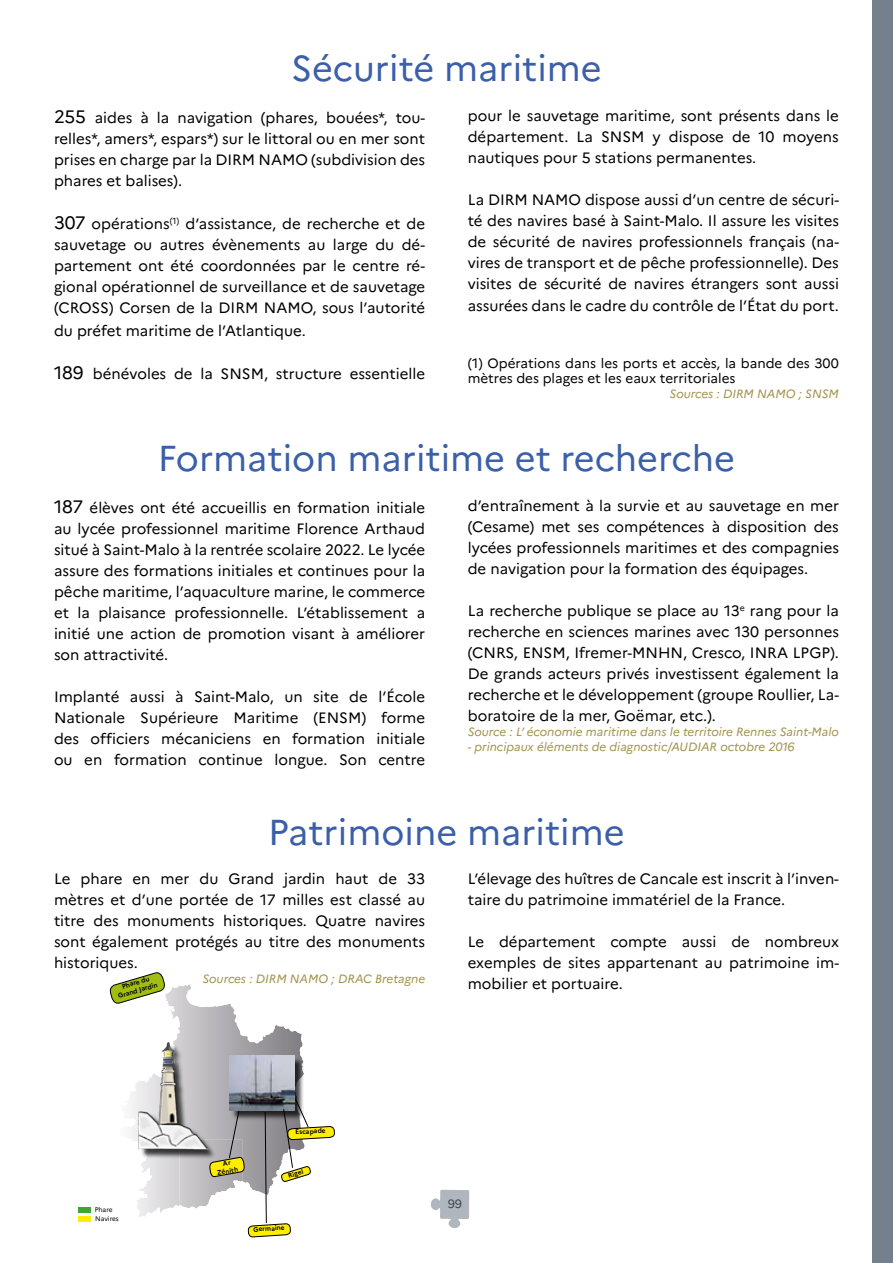
<style>
.page{position:relative;width:893px;height:1263px;background:#fff}
.page>*{position:absolute;margin:0;border:0;box-sizing:border-box;transform-origin:0 0}
.t1{font:36px "Marianne";color:#3b5fa9}
.t2{font:15px/21px "Marianne";color:#000;text-align:justify}
.t3{font:13.5px/15px "Marianne";color:#000}
.t4{font:italic 12px "Marianne";color:#a3934c}
.t5{font:12px "Marianne";color:#000}
.t6{font:700 6.6px/7.9px "Marianne";color:#000;text-align:center}
.t7{font:6.6px/9px "Marianne";color:#000}
.s1{font-size:18px}
</style>
<div class="page">
<svg style="left:431px;top:1189px;width:39px;height:40px"></svg>
<div style="left:872px;top:0;width:21px;height:1263px;background:#75808e"></div>
<svg style="left:109px;top:972px;width:226px;height:266px"></svg>
<div style="left:78px;top:1207px;width:13px;height:5px;background:#3fa535"></div>
<div style="left:78px;top:1216px;width:13px;height:5px;background:#ffed00"></div>
<h1 class="t1" style="left:291px;top:46px;width:312px">Sécurité maritime</h1>
<p class="t2" style="left:54px;top:107px;width:373px"><span class="s1">255</span> aides à la navigation (phares, bouées*, tou&shy;relles*, amers*, espars*) sur le littoral ou en mer sont prises en charge par la DIRM NAMO (subdivision des phares et balises).</p>
<p class="t2" style="left:54px;top:213px;width:373px"><span class="s1">307</span> opérations<sup>(1)</sup> d’assistance, de recherche et de sauvetage ou autres évènements au large du dé&shy;partement ont été coordonnées par le centre ré&shy;gional opérationnel de surveillance et de sauvetage (CROSS) Corsen de la DIRM NAMO, sous l’autorité</p>
<p class="t2" style="left:54px;top:320px;width:253px">du préfet maritime de l’Atlantique.</p>
<p class="t2" style="left:54px;top:363px;width:373px"><span class="s1">189</span> bénévoles de la SNSM, structure essentielle</p>
<p class="t2" style="left:468px;top:105px;width:373px">pour le sauvetage maritime, sont présents dans le département. La SNSM y dispose de 10 moyens nautiques pour 5 stations permanentes.</p>
<p class="t2" style="left:468px;top:189px;width:373px">La DIRM NAMO dispose aussi d’un centre de sécuri&shy;té des navires basé à Saint-Malo. Il assure les visites de sécurité de navires professionnels français (na&shy;vires de transport et de pêche professionnelle). Des visites de sécurité de navires étrangers sont aussi</p>
<p class="t2" style="left:468px;top:295px;width:373px">assurées dans le cadre du contrôle de l’État du port.</p>
<p class="t3" style="left:468px;top:356px;width:373px">(1) Opérations dans les ports et accès, la bande des 300 mètres des plages et les eaux territoriales</p>
<p class="t4" style="left:670px;top:384px;width:171px">Sources : DIRM NAMO ; SNSM</p>
<h1 class="t1" style="left:158px;top:436px;width:579px">Formation maritime et recherche</h1>
<p class="t2" style="left:54px;top:497px;width:373px"><span class="s1">187</span> élèves ont été accueillis en formation initiale au lycée professionnel maritime Florence Arthaud situé à Saint-Malo à la rentrée scolaire 2022. Le lycée assure des formations initiales et continues pour la pêche maritime, l’aquaculture marine, le commerce et la plaisance professionnelle. L’établissement a initié une action de promotion visant à améliorer son attractivité.</p>
<p class="t2" style="left:54px;top:686px;width:373px">Implanté aussi à Saint-Malo, un site de l’École Nationale Supérieure Maritime (ENSM) forme des officiers mécaniciens en formation initiale ou en formation continue longue. Son centre</p>
<p class="t2" style="left:468px;top:495px;width:373px">d’entraînement à la survie et au sauvetage en mer (Cesame) met ses compétences à disposition des lycées professionnels maritimes et des compagnies de navigation pour la formation des équipages.</p>
<p class="t2" style="left:468px;top:600px;width:373px">La recherche publique se place au 13<sup>e</sup> rang pour la recherche en sciences marines avec 130 personnes (CNRS, ENSM, Ifremer-MNHN, Cresco, INRA LPGP).<br>De grands acteurs privés investissent également la recherche et le développement (groupe Roullier, La&shy;boratoire de la mer, Goëmar, etc.).</p>
<p class="t4" style="left:468px;top:722px;width:373px">Source : L’ économie maritime dans le territoire Rennes Saint-Malo</p>
<p class="t4" style="left:468px;top:737px;width:329px">- principaux éléments de diagnostic/AUDIAR octobre 2016</p>
<h1 class="t1" style="left:268px;top:810px;width:358px">Patrimoine maritime</h1>
<p class="t2" style="left:54px;top:868px;width:373px">Le phare en mer du Grand jardin haut de 33 mètres et d’une portée de 17 milles est classé au titre des monuments historiques. Quatre navires sont également protégés au titre des monuments historiques.</p>
<p class="t4" style="left:202px;top:970px;width:224px">Sources : DIRM NAMO ; DRAC Bretagne</p>
<p class="t2" style="left:468px;top:868px;width:373px">L’élevage des huîtres de Cancale est inscrit à l’inven&shy;taire du patrimoine immatériel de la France.</p>
<p class="t2" style="left:468px;top:931px;width:373px">Le département compte aussi de nombreux exemples de sites appartenant au patrimoine im&shy;mobilier et portuaire.</p>
<p class="t6" style="left:115px;top:984px;width:42px;rotate:-16deg">Phare du<br>Grand Jardin</p>
<p class="t7" style="left:95px;top:1205px;width:26px">Phare<br>Navires</p>
<p class="t6" style="left:215px;top:1160px;width:23px;rotate:-9deg">Ar<br>Zénith</p>
<p class="t6" style="left:295px;top:1128px;width:32px;rotate:-4deg">Escapade</p>
<p class="t6" style="left:287px;top:1171px;width:17px;rotate:-16deg">Rigel</p>
<p class="t6" style="left:253px;top:1225px;width:33px;rotate:-4deg">Germaine</p>
<p class="t5" style="left:448px;top:1196px;width:16px">99</p>
</div>
